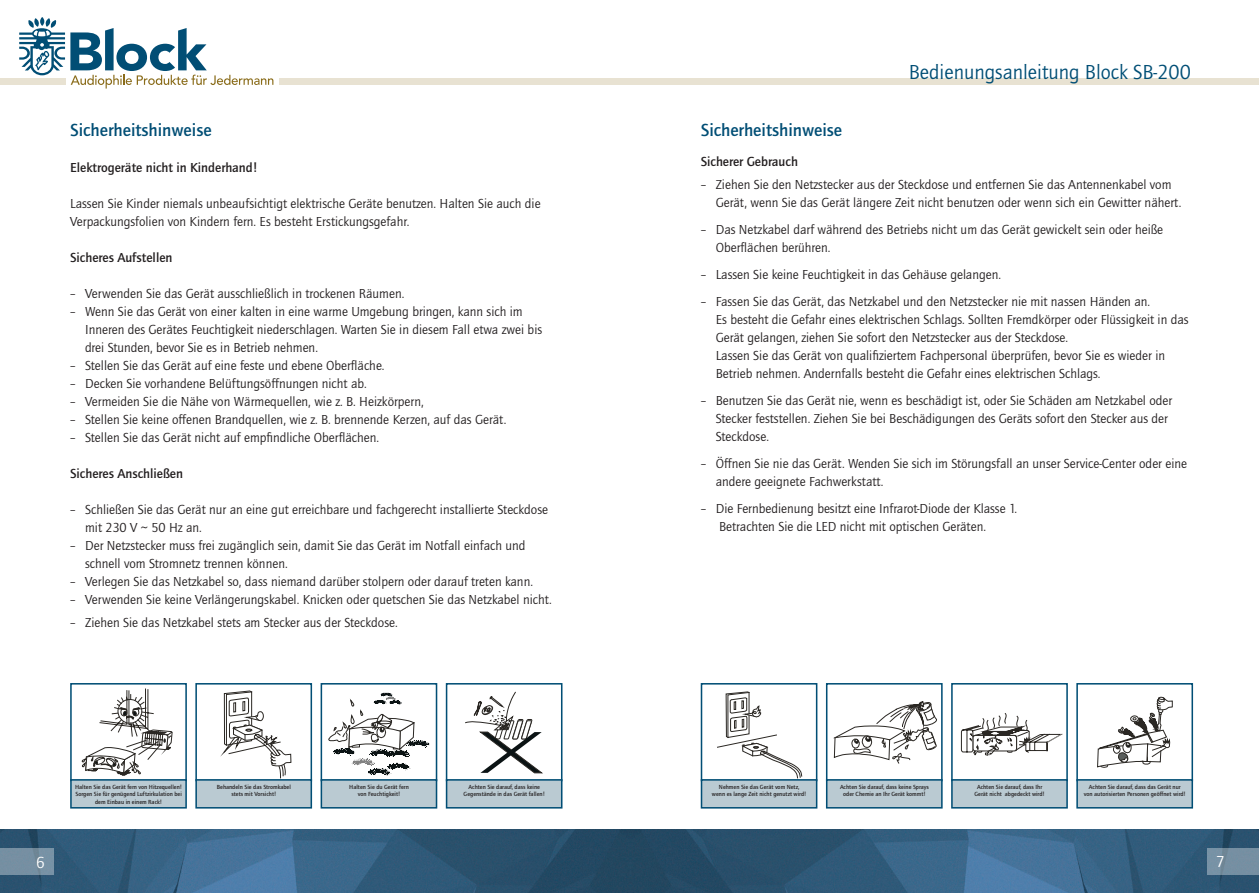
<style>
.page{position:relative;width:1259px;height:893px;background:#fff}
.page>*{position:absolute;margin:0;border:0;box-sizing:border-box;transform-origin:0 0}
.t1{font:21px "Quay Sans ITC Std";color:#014e75}
.t2{font:500 18px "Quay Sans ITC Std";color:#014e75}
.t3{font:16.5px "Quay Sans ITC Std";color:#fff}
.t4{font:13.5px/18px "Quay Sans ITC Std";color:#231f20}
.t5{font:500 13.5px "Quay Sans ITC Std";color:#231f20}
.t6{font:500 6.15px/7.6px "Quay Sans ITC Std";color:#231f20;text-align:center}
</style>
<div class="page">
<img style="left:0;top:829px;width:1259px;height:64px">
<svg style="left:0;top:848px;width:54px;height:27px"></svg>
<svg style="left:1206px;top:848px;width:53px;height:27px"></svg>
<svg style="left:19px;top:17px;width:254px;height:72px"></svg>
<div style="left:279px;top:78px;width:980px;height:7px;background:#e8e2d2"></div>
<div style="left:0;top:78px;width:65px;height:7px;background:#e8e2d2"></div>
<div style="left:70px;top:683px;width:117px;height:98px;background:#fff;border:2px solid #014e75"></div>
<div style="left:70px;top:779px;width:117px;height:30px;background:#bacad2;border:2px solid #014e75"></div>
<svg style="left:82px;top:688px;width:91px;height:88px"></svg>
<div style="left:195px;top:683px;width:117px;height:98px;background:#fff;border:2px solid #014e75"></div>
<div style="left:195px;top:779px;width:117px;height:30px;background:#bacad2;border:2px solid #014e75"></div>
<div style="left:320px;top:683px;width:117px;height:98px;background:#fff;border:2px solid #014e75"></div>
<div style="left:320px;top:779px;width:117px;height:30px;background:#bacad2;border:2px solid #014e75"></div>
<div style="left:446px;top:683px;width:116px;height:98px;background:#fff;border:2px solid #014e75"></div>
<div style="left:446px;top:779px;width:116px;height:30px;background:#bacad2;border:2px solid #014e75"></div>
<div style="left:701px;top:683px;width:116px;height:98px;background:#fff;border:2px solid #014e75"></div>
<div style="left:701px;top:779px;width:116px;height:30px;background:#bacad2;border:2px solid #014e75"></div>
<div style="left:826px;top:683px;width:116px;height:98px;background:#fff;border:2px solid #014e75"></div>
<div style="left:826px;top:779px;width:116px;height:30px;background:#bacad2;border:2px solid #014e75"></div>
<div style="left:951px;top:683px;width:117px;height:98px;background:#fff;border:2px solid #014e75"></div>
<div style="left:951px;top:779px;width:117px;height:30px;background:#bacad2;border:2px solid #014e75"></div>
<div style="left:1076px;top:683px;width:117px;height:98px;background:#fff;border:2px solid #014e75"></div>
<div style="left:1076px;top:779px;width:117px;height:30px;background:#bacad2;border:2px solid #014e75"></div>
<svg style="left:218px;top:690px;width:74px;height:89px"></svg>
<svg style="left:328px;top:693px;width:102px;height:82px"></svg>
<svg style="left:465px;top:692px;width:78px;height:81px"></svg>
<svg style="left:717px;top:691px;width:85px;height:87px"></svg>
<svg style="left:834px;top:701px;width:103px;height:62px"></svg>
<svg style="left:961px;top:713px;width:101px;height:42px"></svg>
<svg style="left:1097px;top:697px;width:75px;height:71px"></svg>
<h2 class="t2" style="left:70px;top:120px;width:143px">Sicherheitshinweise</h2>
<p class="t5" style="left:70px;top:160px;width:189px">Elektrogeräte nicht in Kinderhand!</p>
<p class="t4" style="left:70px;top:195px;width:472px">Lassen Sie Kinder niemals unbeaufsichtigt elektrische Geräte benutzen. Halten Sie auch die<br>Verpackungsfolien von Kindern fern. Es besteht Erstickungsgefahr.</p>
<p class="t5" style="left:70px;top:250px;width:104px">Sicheres Aufstellen</p>
<p class="t4" style="left:70px;top:285px;width:336px">– Verwenden Sie das Gerät ausschließlich in trockenen Räumen.</p>
<p class="t4" style="left:85px;top:303px;width:458px;text-indent:-15px">– Wenn Sie das Gerät von einer kalten in eine warme Umgebung bringen, kann sich im<br>Inneren des Gerätes Feuchtigkeit niederschlagen. Warten Sie in diesem Fall etwa zwei bis drei Stunden, bevor Sie es in Betrieb nehmen.</p>
<p class="t4" style="left:70px;top:357px;width:316px">– Stellen Sie das Gerät auf eine feste und ebene Oberfläche.</p>
<p class="t4" style="left:70px;top:375px;width:298px">– Decken Sie vorhandene Belüftungsöffnungen nicht ab.</p>
<p class="t4" style="left:70px;top:393px;width:355px">– Vermeiden Sie die Nähe von Wärmequellen, wie z. B. Heizkörpern,</p>
<p class="t4" style="left:70px;top:411px;width:438px">– Stellen Sie keine offenen Brandquellen, wie z. B. brennende Kerzen, auf das Gerät.</p>
<p class="t4" style="left:70px;top:429px;width:310px">– Stellen Sie das Gerät nicht auf empfindliche Oberflächen.</p>
<p class="t5" style="left:70px;top:466px;width:114px">Sicheres Anschließen</p>
<p class="t4" style="left:85px;top:501px;width:464px;text-indent:-15px">– Schließen Sie das Gerät nur an eine gut erreichbare und fachgerecht installierte Steckdose mit 230 V ~ 50 Hz an.</p>
<p class="t4" style="left:85px;top:537px;width:442px;text-indent:-15px">– Der Netzstecker muss frei zugänglich sein, damit Sie das Gerät im Notfall einfach und schnell vom Stromnetz trennen können.</p>
<p class="t4" style="left:70px;top:573px;width:464px">– Verlegen Sie das Netzkabel so, dass niemand darüber stolpern oder darauf treten kann.</p>
<p class="t4" style="left:70px;top:591px;width:483px">– Verwenden Sie keine Verlängerungskabel. Knicken oder quetschen Sie das Netzkabel nicht.</p>
<p class="t4" style="left:70px;top:613px;width:329px">– Ziehen Sie das Netzkabel stets am Stecker aus der Steckdose.</p>
<h1 class="t1" style="left:908px;top:60px;width:284px">Bedienungsanleitung Block SB-200</h1>
<h2 class="t2" style="left:701px;top:120px;width:143px">Sicherheitshinweise</h2>
<p class="t5" style="left:701px;top:154px;width:99px">Sicherer Gebrauch</p>
<p class="t4" style="left:716px;top:175px;width:467px;text-indent:-15px">– Ziehen Sie den Netzstecker aus der Steckdose und entfernen Sie das Antennenkabel vom<br>Gerät, wenn Sie das Gerät längere Zeit nicht benutzen oder wenn sich ein Gewitter nähert.</p>
<p class="t4" style="left:716px;top:220px;width:449px;text-indent:-15px">– Das Netzkabel darf während des Betriebs nicht um das Gerät gewickelt sein oder heiße<br>Oberflächen berühren.</p>
<p class="t4" style="left:701px;top:265px;width:302px">– Lassen Sie keine Feuchtigkeit in das Gehäuse gelangen.</p>
<p class="t4" style="left:716px;top:292px;width:474px;text-indent:-15px">– Fassen Sie das Gerät, das Netzkabel und den Netzstecker nie mit nassen Händen an.<br>Es besteht die Gefahr eines elektrischen Schlags. Sollten Fremdkörper oder Flüssigkeit in das Gerät gelangen, ziehen Sie sofort den Netzstecker aus der Steckdose.<br>Lassen Sie das Gerät von qualifiziertem Fachpersonal überprüfen, bevor Sie es wieder in Betrieb nehmen. Andernfalls besteht die Gefahr eines elektrischen Schlags.</p>
<p class="t4" style="left:716px;top:391px;width:458px;text-indent:-15px">– Benutzen Sie das Gerät nie, wenn es beschädigt ist, oder Sie Schäden am Netzkabel oder<br>Stecker feststellen. Ziehen Sie bei Beschädigungen des Geräts sofort den Stecker aus der<br>Steckdose.</p>
<p class="t4" style="left:716px;top:454px;width:473px;text-indent:-15px">– Öffnen Sie nie das Gerät. Wenden Sie sich im Störungsfall an unser Service-Center oder eine andere geeignete Fachwerkstatt.</p>
<p class="t4" style="left:719px;top:499px;width:299px;text-indent:-18px">– Die Fernbedienung besitzt eine Infrarot-Diode der Klasse 1.<br>Betrachten Sie die LED nicht mit optischen Geräten.</p>
<p class="t6" style="left:75px;top:783px;width:108px">Halten Sie das Gerät fern von Hitzequellen!<br>Sorgen Sie für genügend Luftzirkulation bei dem Einbau in einem Rack!</p>
<p class="t6" style="left:217px;top:783px;width:76px">Behandeln Sie das Stromkabel stets mit Vorsicht!</p>
<p class="t6" style="left:349px;top:783px;width:61px">Halten Sie du Gerät fern von Feuchtigkeit!</p>
<p class="t6" style="left:463px;top:783px;width:83px">Achten Sie darauf, dass keine<br>Gegenstände in das Gerät fallen!</p>
<p class="t6" style="left:712px;top:783px;width:96px">Nehmen Sie das Gerät vom Netz, wenn es lange Zeit nicht genutzt wird!</p>
<p class="t6" style="left:840px;top:783px;width:90px">Achten Sie darauf, dass keine Sprays oder Chemie an Ihr Gerät kommt!</p>
<p class="t6" style="left:974px;top:783px;width:72px">Achten Sie darauf, dass Ihr<br>Gerät nicht abgedeckt wird!</p>
<p class="t6" style="left:1083px;top:783px;width:104px">Achten Sie darauf, dass das Gerät nur von autorisierten Personen geöffnet wird!</p>
<p class="t3" style="left:36px;top:852px;width:10px">6</p>
<p class="t3" style="left:1216px;top:852px;width:10px">7</p>
</div>
